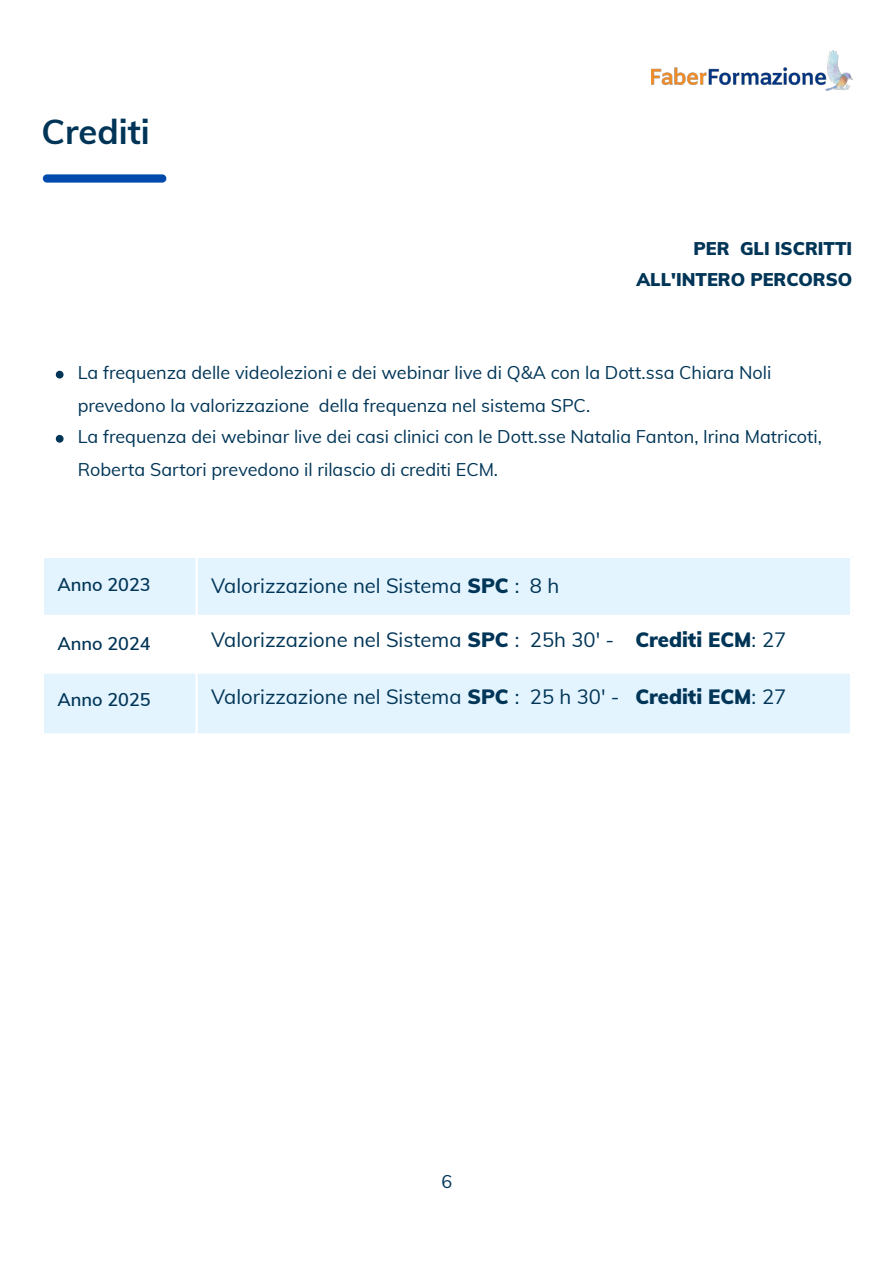
<style>
.page{position:relative;width:894px;height:1263px;background:#fff}
.page>*{position:absolute;margin:0;border:0;box-sizing:border-box;transform-origin:0 0}
.t1{font:700 34.5px "Muli";color:#013557}
.t2{font:20.25px "Muli";color:#013557}
.t3{font:18px/32.7px "Muli";color:#013557}
.t4{font:900 18px "Muli";color:#013557}
.t5{font:600 18px "Muli";color:#013557}
.s1{font-weight:900}
</style>
<div class="page">
<img style="left:651px;top:51px;width:201px;height:39px">
<div style="left:43px;top:174px;width:123px;height:9px;background:#004aad;border-radius:4px"></div>
<svg style="left:56px;top:371px;width:7px;height:7px"></svg>
<svg style="left:56px;top:435px;width:7px;height:8px"></svg>
<div style="left:44px;top:558px;width:805px;height:175px;background:#e3f4ff"></div>
<svg style="left:44px;top:617px;width:805px;height:54px"></svg>
<hr style="left:195px;top:558px;width:3px;height:175px;background:#fff">
<hr style="left:42px;top:615px;width:810px;height:2px;background:#fff">
<hr style="left:42px;top:671px;width:810px;height:3px;background:#fff">
<h2 class="t1" style="left:42px;top:109px;width:110px">Crediti</h2>
<p class="t4" style="left:693px;top:237px;width:160px">PER GLI ISCRITTI</p>
<p class="t4" style="left:636px;top:268px;width:217px">ALL'INTERO PERCORSO</p>
<p class="t3" style="left:78px;top:356px;width:695px">La frequenza delle videolezioni e dei webinar live di Q&amp;A con la Dott.ssa Chiara Noli prevedono la valorizzazione della frequenza nel sistema SPC.</p>
<p class="t3" style="left:78px;top:420px;width:745px">La frequenza dei webinar live dei casi clinici con le Dott.sse Natalia Fanton, Irina Matricoti,<br>Roberta Sartori prevedono il rilascio di crediti ECM.</p>
<p class="t5" style="left:57px;top:573px;width:95px">Anno 2023</p>
<p class="t2" style="left:211px;top:573px;width:349px">Valorizzazione nel Sistema <span class="s1">SPC</span> : 8 h</p>
<p class="t5" style="left:57px;top:631px;width:95px">Anno 2024</p>
<p class="t2" style="left:211px;top:627px;width:576px">Valorizzazione nel Sistema <span class="s1">SPC</span> : 25h 30′ - <span class="s1">Crediti ECM</span>: 27</p>
<p class="t5" style="left:57px;top:688px;width:95px">Anno 2025</p>
<p class="t2" style="left:211px;top:684px;width:576px">Valorizzazione nel Sistema <span class="s1">SPC</span> : 25 h 30′ - <span class="s1">Crediti ECM</span>: 27</p>
<p class="t3" style="left:441px;top:1165px;width:12px">6</p>
</div>
